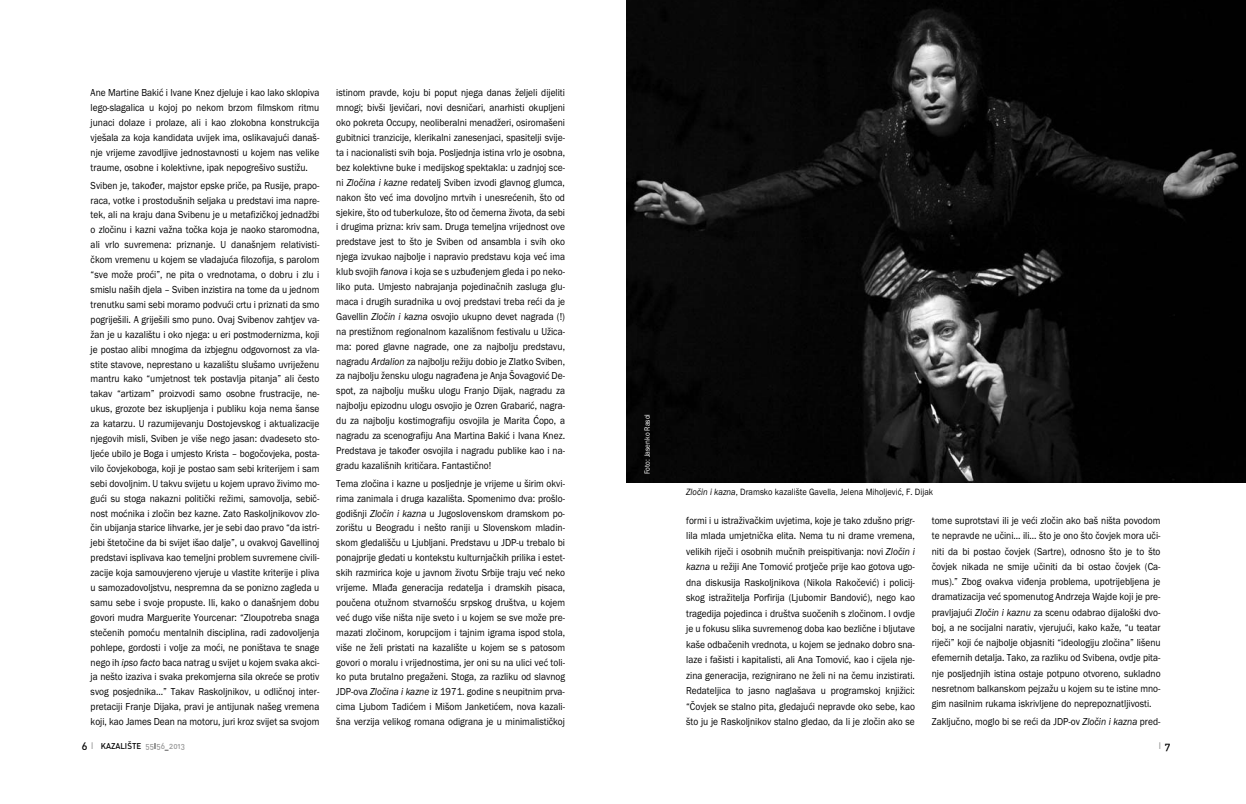
<style>
.page{position:relative;width:1246px;height:804px;background:#fff}
.page>*{position:absolute;margin:0;border:0;box-sizing:border-box;transform-origin:0 0}
.t1{font:10.5px/14.9px "Franklin Gothic";color:#000;text-align:justify;scale:.9 1}
.t2{font:9.45px "Franklin Gothic";color:#000;scale:.9 1}
.t3{font:9.45px "DIN Medium Rounded";color:#969696;scale:.8 1}
.t4{font:8.4px "DIN Medium Rounded";color:#000;scale:.95 1}
.t5{font:7.8px "Franklin Gothic";color:#fff;scale:.9 1}
.s1{font-style:italic}
.s2{font-size:10.5px}
.s3{font-size:9.45px;color:#969696}
.s4{color:#999}
.s5{font-size:10.5px;color:#000}
</style>
<div class="page">
<img style="left:626px;top:0;width:620px;height:482px">
<p class="t1" style="left:91px;top:86px;width:256px">Ane Martine Bakić i Ivane Knez djeluje i kao lako sklopiva lego-slagalica u kojoj po nekom brzom filmskom ritmu junaci dolaze i prolaze, ali i kao zlokobna konstrukcija vješala za koja kandidata uvijek ima, oslikavajući današ&shy;nje vrijeme zavodljive jednostavnosti u kojem nas velike traume, osobne i kolektivne, ipak nepogrešivo sustižu.</p>
<p class="t1" style="left:91px;top:178px;width:256px">Sviben je, također, majstor epske priče, pa Rusije, prapo&shy;raca, votke i prostodušnih seljaka u predstavi ima napre&shy;tek, ali na kraju dana Svibenu je u metafizičkoj jednadžbi o zločinu i kazni važna točka koja je naoko staromodna, ali vrlo suvremena: priznanje. U današnjem relativisti&shy;čkom vremenu u kojem se vladajuća filozofija, s parolom “sve može proći”, ne pita o vrednotama, o dobru i zlu i smislu naših djela – Sviben inzistira na tome da u jednom trenutku sami sebi moramo podvući crtu i priznati da smo pogriješili. A griješili smo puno. Ovaj Svibenov zahtjev va - žan je u kazalištu i oko njega: u eri postmodernizma, koji je postao alibi mnogima da izbjegnu odgovornost za vla&shy;stite stavove, neprestano u kazalištu slušamo uvriježenu mantru kako “umjetnost tek postavlja pitanja” ali često takav “artizam” proizvodi samo osobne frustracije, ne - ukus, grozote bez iskupljenja i publiku koja nema šanse za katarzu. U razumijevanju Dostojevskog i aktualizacije njegovih misli, Sviben je više nego jasan: dvadeseto sto&shy;ljeće ubilo je Boga i umjesto Krista – bogočovjeka, posta&shy;vilo čovjekoboga, koji je postao sam sebi kriterijem i sam sebi dovoljnim. U takvu svijetu u kojem upravo živimo mo - gući su stoga nakazni politički režimi, samovolja, sebič&shy;nost moćnika i zločin bez kazne. Zato Raskoljnikovov zlo&shy;čin ubijanja starice lihvarke, jer je sebi dao pravo “da istri&shy;jebi štetočine da bi svijet išao dalje”, u ovakvoj Gavellinoj predstavi isplivava kao temeljni problem suvremene civili&shy;zacije koja samouvjereno vjeruje u vlastite kriterije i pliva u samozadovoljstvu, nespremna da se ponizno zagleda u samu sebe i svoje propuste. Ili, kako o današnjem dobu govori mudra Marguerite Yourcenar: “Zloupotreba snaga stečenih pomoću mentalnih disciplina, radi zadovoljenja pohlepe, gordosti i volje za moći, ne poništava te snage nego ih <span class="s1">ipso facto</span> baca natrag u svijet u kojem svaka akci&shy;ja nešto izaziva i svaka prekomjerna sila okreće se protiv svog posjednika…” Takav Raskoljnikov, u odličnoj inter&shy;pretaciji Franje Dijaka, pravi je antijunak našeg vremena koji, kao James Dean na motoru, juri kroz svijet sa svojom</p>
<p class="t4" style="left:82px;top:742px;width:110px"><span class="s2">6</span> <span class="s3">I</span> KAZALIŠTE <span class="s4">55</span>I<span class="s4">56</span>_<span class="s4">2013</span></p>
<p class="t1" style="left:336px;top:86px;width:256px">istinom pravde, koju bi poput njega danas željeli dijeliti mnogi; bivši ljevičari, novi desničari, anarhisti okupljeni oko pokreta Occupy, neoliberalni menadžeri, osiromašeni gubitnici tranzicije, klerikalni zanesenjaci, spasitelji svije&shy;ta i nacionalisti svih boja. Posljednja istina vrlo je osobna, bez kolektivne buke i medijskog spektakla: u zadnjoj sce - ni <span class="s1">Zločina i kazne</span> redatelj Sviben izvodi glavnog glumca, nakon što već ima dovoljno mrtvih i unesrećenih, što od sjekire, što od tuberkuloze, što od čemerna života, da sebi i drugima prizna: kriv sam. Druga temeljna vrijednost ove predstave jest to što je Sviben od ansambla i svih oko njega izvukao najbolje i napravio predstavu koja već ima klub svojih <span class="s1">fanova</span> i koja se s uzbuđenjem gleda i po neko&shy;liko puta. Umjesto nabrajanja pojedinačnih zasluga glu&shy;maca i drugih suradnika u ovoj predstavi treba reći da je Gavellin <span class="s1">Zločin i kazna</span> osvojio ukupno devet nagrada (!) na prestižnom regionalnom kazališnom festivalu u Užica - ma: pored glavne nagrade, one za najbolju predstavu, nagradu <span class="s1">Ardalion</span> za najbolju režiju dobio je Zlatko Sviben, za najbolju žensku ulogu nagrađena je Anja Šovagović De - spot, za najbolju mušku ulogu Franjo Dijak, nagradu za najbolju epizodnu ulogu osvojio je Ozren Grabarić, nagra&shy;du za najbolju kostimografiju osvojila je Marita Ćopo, a nagradu za scenografiju Ana Martina Bakić i Ivana Knez.<br>Predstava je također osvojila i nagradu publike kao i na - gradu kazališnih kritičara. Fantastično!</p>
<p class="t1" style="left:336px;top:476px;width:256px">Tema zločina i kazne u posljednje je vrijeme u širim okvi&shy;rima zanimala i druga kazališta. Spomenimo dva: prošlo&shy;godišnji <span class="s1">Zločin i kazna</span> u Jugoslovenskom dramskom po - zorištu u Beogradu i nešto raniji u Slovenskom mladin&shy;skom gledališču u Ljubljani. Predstavu u JDP-u trebalo bi ponajprije gledati u kontekstu kulturnjačkih prilika i estet&shy;skih razmirica koje u javnom životu Srbije traju već neko vrijeme. Mlađa generacija redatelja i dramskih pisaca, poučena otužnom stvarnošću srpskog društva, u kojem već dugo više ništa nije sveto i u kojem se sve može pre&shy;mazati zločinom, korupcijom i tajnim igrama ispod stola, više ne želi pristati na kazalište u kojem se s patosom govori o moralu i vrijednostima, jer oni su na ulici već toli&shy;ko puta brutalno pregaženi. Stoga, za razliku od slavnog JDP-ova <span class="s1">Zločina i kazne</span> iz 1971. godine s neupitnim prva&shy;cima Ljubom Tadićem i Mišom Janketićem, nova kazali&shy;šna verzija velikog romana odigrana je u minimalističkoj</p>
<p class="t5" style="left:644px;top:474px;width:68px;rotate:-90deg">Foto: Jasenko Rasol</p>
<p class="t2" style="left:686px;top:488px;width:276px"><span class="s1">Zločin i kazna</span>, Dramsko kazalište Gavella, Jelena Miholjević, F. Dijak</p>
<p class="t1" style="left:686px;top:513px;width:256px;line-height:15.5px">formi i u istraživačkim uvjetima, koje je tako zdušno prigr&shy;lila mlada umjetnička elita. Nema tu ni drame vremena, velikih riječi i osobnih mučnih preispitivanja: novi <span class="s1">Zločin i kazna</span> u režiji Ane Tomović protječe prije kao gotova ugo&shy;dna diskusija Raskoljnikova (Nikola Rakočević) i policij&shy;skog istražitelja Porfirija (Ljubomir Bandović), nego kao tragedija pojedinca i društva suočenih s zločinom. I ovdje je u fokusu slika suvremenog doba kao bezlične i bljutave kaše odbačenih vrednota, u kojem se jednako dobro sna&shy;laze i fašisti i kapitalisti, ali Ana Tomović, kao i cijela nje&shy;zina generacija, rezignirano ne želi ni na čemu inzistirati.<br>Redateljica to jasno naglašava u programskoj knjižici: “Čo vjek se stalno pita, gledajući nepravde oko sebe, kao što ju je Raskoljnikov stalno gledao, da li je zločin ako se</p>
<p class="t1" style="left:931px;top:513px;width:256px;line-height:15.3px">tome suprotstavi ili je veći zločin ako baš ništa povodom te nepravde ne učini… ili… što je ono što čovjek mora uči&shy;niti da bi postao čovjek (Sartre), odnosno što je to što čovjek nikada ne smije učiniti da bi ostao čovjek (Ca - mus).” Zbog ovakva viđenja problema, upotrijebljena je dramatizacija već spomenutog Andrzeja Wajde koji je pre&shy;pravljajući <span class="s1">Zločin i kaznu</span> za scenu odabrao dijaloški dvo&shy;boj, a ne socijalni narativ, vjerujući, kako kaže, “u teatar riječi” koji će najbolje objasniti “ideologiju zločina” lišenu efemernih detalja. Tako, za razliku od Svibena, ovdje pita&shy;nje posljednjih istina ostaje potpuno otvoreno, sukladno nesretnom balkanskom pejzažu u kojem su te istine mno&shy;gim nasilnim rukama iskrivljene do neprepoznatljivosti.</p>
<p class="t1" style="left:931px;top:715px;width:255px">Zaključno, moglo bi se reći da JDP-ov <span class="s1">Zločin i kazna</span> pred-</p>
<p class="t3" style="left:1158px;top:742px;width:16px">I <span class="s5">7</span></p>
</div>
